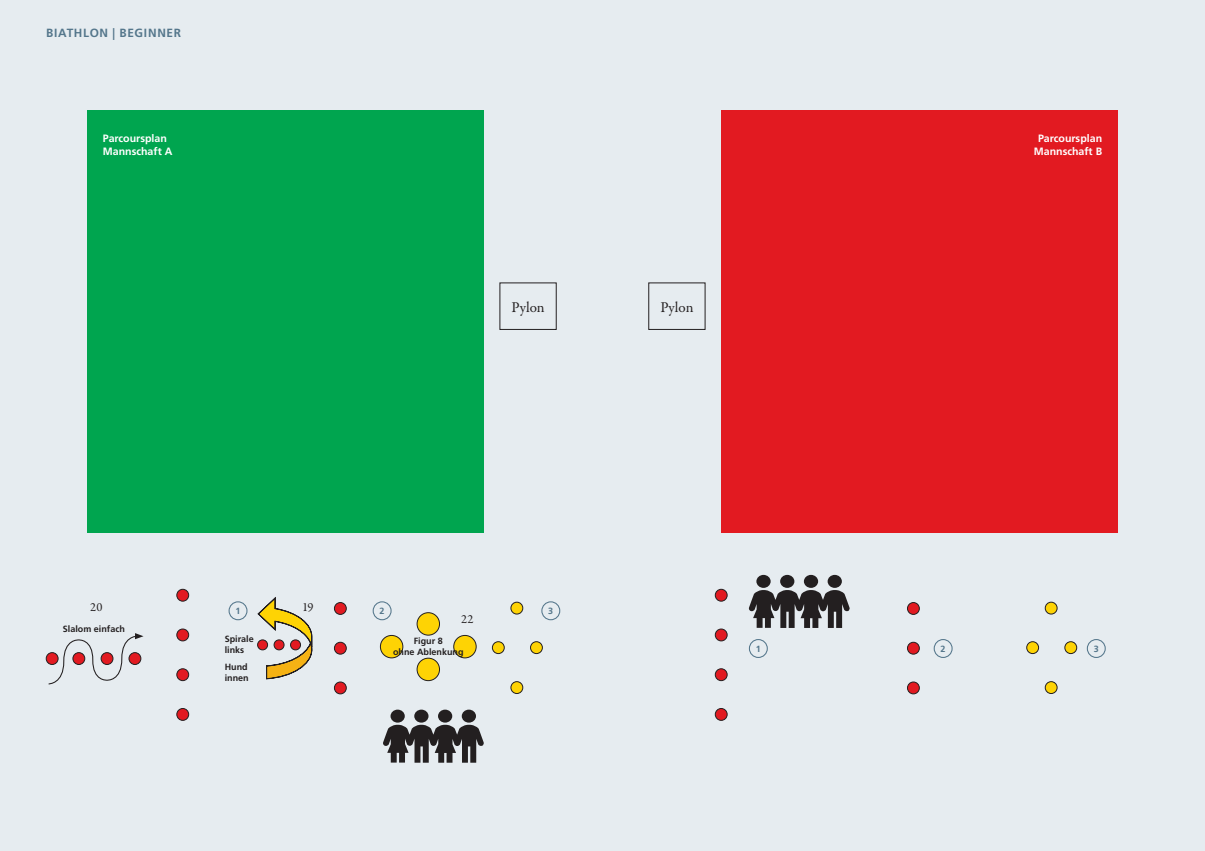
<style>
.page{position:relative;width:1205px;height:851px;background:#fff}
.page>*{position:absolute;margin:0;border:0;box-sizing:border-box;transform-origin:0 0}
.t1{font:15px "Garamond Premr Pro";color:#231f20}
.t2{font:12.5px "Garamond Premr Pro";color:#231f20}
.t3{font:700 11.88px "Frutiger LT Std";letter-spacing:.06em;color:#54768b}
.t4{font:700 10.62px/12.8px "Frutiger LT Std";color:#fff}
.t5{font:700 9px/10.8px "Frutiger LT Std";color:#231f20}
.t6{font:700 9px "Frutiger LT Std";color:#54768b}
</style>
<div class="page">
<div style="left:0;top:0;width:1205px;height:850px;background:#e6ecf0"></div>
<div style="left:46px;top:652px;width:12px;height:12px;border:1px solid #231f20;border-radius:50%"></div>
<svg style="left:48px;top:633px;width:95px;height:52px"></svg>
<div style="left:73px;top:652px;width:12px;height:12px;background:#e21a21;border-radius:50%"></div>
<div style="left:73px;top:652px;width:12px;height:12px;border:1px solid #231f20;border-radius:50%"></div>
<div style="left:101px;top:652px;width:12px;height:12px;background:#e21a21;border-radius:50%"></div>
<div style="left:101px;top:652px;width:12px;height:12px;border:1px solid #231f20;border-radius:50%"></div>
<div style="left:129px;top:652px;width:12px;height:12px;background:#e21a21;border-radius:50%"></div>
<div style="left:129px;top:652px;width:12px;height:12px;border:1px solid #231f20;border-radius:50%"></div>
<div style="left:177px;top:668px;width:12px;height:12px;background:#e21a21;border-radius:50%"></div>
<div style="left:177px;top:668px;width:12px;height:12px;border:1px solid #231f20;border-radius:50%"></div>
<div style="left:715px;top:668px;width:12px;height:12px;background:#e21a21;border-radius:50%"></div>
<div style="left:715px;top:668px;width:12px;height:12px;border:1px solid #231f20;border-radius:50%"></div>
<div style="left:907px;top:642px;width:12px;height:12px;background:#e21a21;border-radius:50%"></div>
<div style="left:907px;top:642px;width:12px;height:12px;border:1px solid #231f20;border-radius:50%"></div>
<div style="left:177px;top:708px;width:12px;height:12px;background:#e21a21;border-radius:50%"></div>
<div style="left:177px;top:708px;width:12px;height:12px;border:1px solid #231f20;border-radius:50%"></div>
<div style="left:715px;top:708px;width:12px;height:12px;background:#e21a21;border-radius:50%"></div>
<div style="left:715px;top:708px;width:12px;height:12px;border:1px solid #231f20;border-radius:50%"></div>
<div style="left:907px;top:682px;width:12px;height:11px;background:#e21a21;border-radius:50%"></div>
<div style="left:907px;top:681px;width:12px;height:13px;border:1px solid #231f20;border-radius:50%"></div>
<div style="left:177px;top:629px;width:12px;height:11px;background:#e21a21;border-radius:50%"></div>
<div style="left:177px;top:628px;width:12px;height:13px;border:1px solid #231f20;border-radius:50%"></div>
<div style="left:715px;top:629px;width:12px;height:11px;background:#e21a21;border-radius:50%"></div>
<div style="left:715px;top:628px;width:12px;height:13px;border:1px solid #231f20;border-radius:50%"></div>
<div style="left:334px;top:642px;width:12px;height:12px;background:#e21a21;border-radius:50%"></div>
<div style="left:334px;top:642px;width:12px;height:12px;border:1px solid #231f20;border-radius:50%"></div>
<div style="left:334px;top:682px;width:12px;height:11px;background:#e21a21;border-radius:50%"></div>
<div style="left:334px;top:681px;width:12px;height:13px;border:1px solid #231f20;border-radius:50%"></div>
<div style="left:334px;top:602px;width:12px;height:12px;background:#e21a21;border-radius:50%"></div>
<div style="left:334px;top:602px;width:12px;height:12px;border:1px solid #231f20;border-radius:50%"></div>
<div style="left:907px;top:602px;width:12px;height:12px;background:#e21a21;border-radius:50%"></div>
<div style="left:907px;top:602px;width:12px;height:12px;border:1px solid #231f20;border-radius:50%"></div>
<div style="left:177px;top:589px;width:12px;height:12px;background:#e21a21;border-radius:50%"></div>
<div style="left:177px;top:589px;width:12px;height:12px;border:1px solid #231f20;border-radius:50%"></div>
<div style="left:715px;top:589px;width:12px;height:12px;background:#e21a21;border-radius:50%"></div>
<div style="left:715px;top:589px;width:12px;height:12px;border:1px solid #231f20;border-radius:50%"></div>
<svg style="left:258px;top:597px;width:54px;height:81px"></svg>
<div style="left:274px;top:639px;width:10px;height:10px;background:#e21a21;border-radius:50%"></div>
<div style="left:274px;top:639px;width:10px;height:11px;border:1px solid #231f20;border-radius:50%"></div>
<div style="left:258px;top:639px;width:10px;height:10px;background:#e21a21;border-radius:50%"></div>
<div style="left:257px;top:639px;width:11px;height:11px;border:1px solid #231f20;border-radius:50%"></div>
<div style="left:229px;top:601px;width:18px;height:19px;border:1px solid #54768b;border-radius:50%"></div>
<div style="left:749px;top:639px;width:19px;height:19px;border:1px solid #54768b;border-radius:50%"></div>
<div style="left:373px;top:601px;width:19px;height:19px;border:1px solid #54768b;border-radius:50%"></div>
<div style="left:933px;top:639px;width:19px;height:19px;border:1px solid #54768b;border-radius:50%"></div>
<div style="left:541px;top:601px;width:19px;height:19px;border:1px solid #54768b;border-radius:50%"></div>
<div style="left:1087px;top:639px;width:19px;height:19px;border:1px solid #54768b;border-radius:50%"></div>
<div style="left:380px;top:635px;width:23px;height:22px;background:#fed304;border-radius:50%"></div>
<div style="left:380px;top:635px;width:23px;height:23px;border:1px solid #231f20;border-radius:50%"></div>
<div style="left:454px;top:635px;width:22px;height:22px;background:#fed304;border-radius:50%"></div>
<div style="left:453px;top:635px;width:23px;height:23px;border:1px solid #231f20;border-radius:50%"></div>
<div style="left:417px;top:612px;width:22px;height:23px;background:#fed304;border-radius:50%"></div>
<div style="left:417px;top:612px;width:23px;height:23px;border:1px solid #231f20;border-radius:50%"></div>
<div style="left:417px;top:658px;width:22px;height:22px;background:#fed304;border-radius:50%"></div>
<div style="left:417px;top:658px;width:23px;height:22px;border:1px solid #231f20;border-radius:50%"></div>
<div style="left:511px;top:681px;width:12px;height:12px;background:#fed304;border-radius:50%"></div>
<div style="left:511px;top:681px;width:12px;height:12px;border:1px solid #231f20;border-radius:50%"></div>
<div style="left:1045px;top:681px;width:12px;height:12px;background:#fed304;border-radius:50%"></div>
<div style="left:1045px;top:681px;width:12px;height:12px;border:1px solid #231f20;border-radius:50%"></div>
<div style="left:511px;top:602px;width:12px;height:12px;background:#fed304;border-radius:50%"></div>
<div style="left:511px;top:602px;width:12px;height:12px;border:1px solid #231f20;border-radius:50%"></div>
<div style="left:1045px;top:602px;width:12px;height:12px;background:#fed304;border-radius:50%"></div>
<div style="left:1045px;top:602px;width:12px;height:12px;border:1px solid #231f20;border-radius:50%"></div>
<div style="left:492px;top:641px;width:12px;height:12px;background:#fed304;border-radius:50%"></div>
<div style="left:492px;top:641px;width:12px;height:12px;border:1px solid #231f20;border-radius:50%"></div>
<div style="left:1026px;top:641px;width:12px;height:12px;background:#fed304;border-radius:50%"></div>
<div style="left:1026px;top:641px;width:13px;height:12px;border:1px solid #231f20;border-radius:50%"></div>
<div style="left:530px;top:641px;width:12px;height:12px;background:#fed304;border-radius:50%"></div>
<div style="left:530px;top:641px;width:12px;height:12px;border:1px solid #231f20;border-radius:50%"></div>
<div style="left:1065px;top:641px;width:11px;height:12px;background:#fed304;border-radius:50%"></div>
<div style="left:1064px;top:641px;width:13px;height:12px;border:1px solid #231f20;border-radius:50%"></div>
<div style="left:87px;top:111px;width:397px;height:422px;background:#00a54f"></div>
<div style="left:721px;top:111px;width:397px;height:422px;background:#e21a21"></div>
<div style="left:827px;top:574px;width:15px;height:13px;background:#231f20;border-radius:50%"></div>
<svg style="left:748px;top:590px;width:102px;height:38px"></svg>
<div style="left:756px;top:574px;width:14px;height:13px;background:#231f20;border-radius:50%"></div>
<div style="left:804px;top:574px;width:14px;height:13px;background:#231f20;border-radius:50%"></div>
<div style="left:780px;top:574px;width:14px;height:13px;background:#231f20;border-radius:50%"></div>
<div style="left:462px;top:709px;width:14px;height:13px;background:#231f20;border-radius:50%"></div>
<svg style="left:383px;top:724px;width:101px;height:38px"></svg>
<div style="left:390px;top:709px;width:15px;height:13px;background:#231f20;border-radius:50%"></div>
<div style="left:438px;top:709px;width:14px;height:13px;background:#231f20;border-radius:50%"></div>
<div style="left:414px;top:709px;width:14px;height:13px;background:#231f20;border-radius:50%"></div>
<h3 class="t3" style="left:46px;top:26px;width:137px">BIATHLON | BEGINNER</h3>
<p class="t4" style="left:103px;top:132px;width:71px">Parcoursplan<br>Mannschaft A</p>
<p class="t4" style="left:1034px;top:132px;width:70px;text-align:center">Parcoursplan<br>Mannschaft B</p>
<h1 class="t1" style="left:511px;top:298px;width:35px">Pylon</h1>
<h1 class="t1" style="left:660px;top:298px;width:35px">Pylon</h1>
<h2 class="t2" style="left:90px;top:599px;width:14px">20</h2>
<h2 class="t2" style="left:302px;top:599px;width:13px">19</h2>
<p class="t6" style="left:235px;top:605px;width:7px">1</p>
<p class="t6" style="left:380px;top:605px;width:7px">2</p>
<h2 class="t2" style="left:461px;top:611px;width:14px">22</h2>
<p class="t6" style="left:548px;top:605px;width:7px">3</p>
<p class="t5" style="left:63px;top:623px;width:64px">Slalom einfach</p>
<p class="t5" style="left:225px;top:633px;width:31px">Spirale links</p>
<p class="t5" style="left:225px;top:661px;width:26px">Hund innen</p>
<p class="t5" style="left:393px;top:635px;width:72px;text-align:center">Figur 8<br>ohne Ablenkung</p>
<p class="t6" style="left:756px;top:643px;width:7px">1</p>
<p class="t6" style="left:940px;top:643px;width:7px">2</p>
<p class="t6" style="left:1094px;top:643px;width:7px">3</p>
</div>
